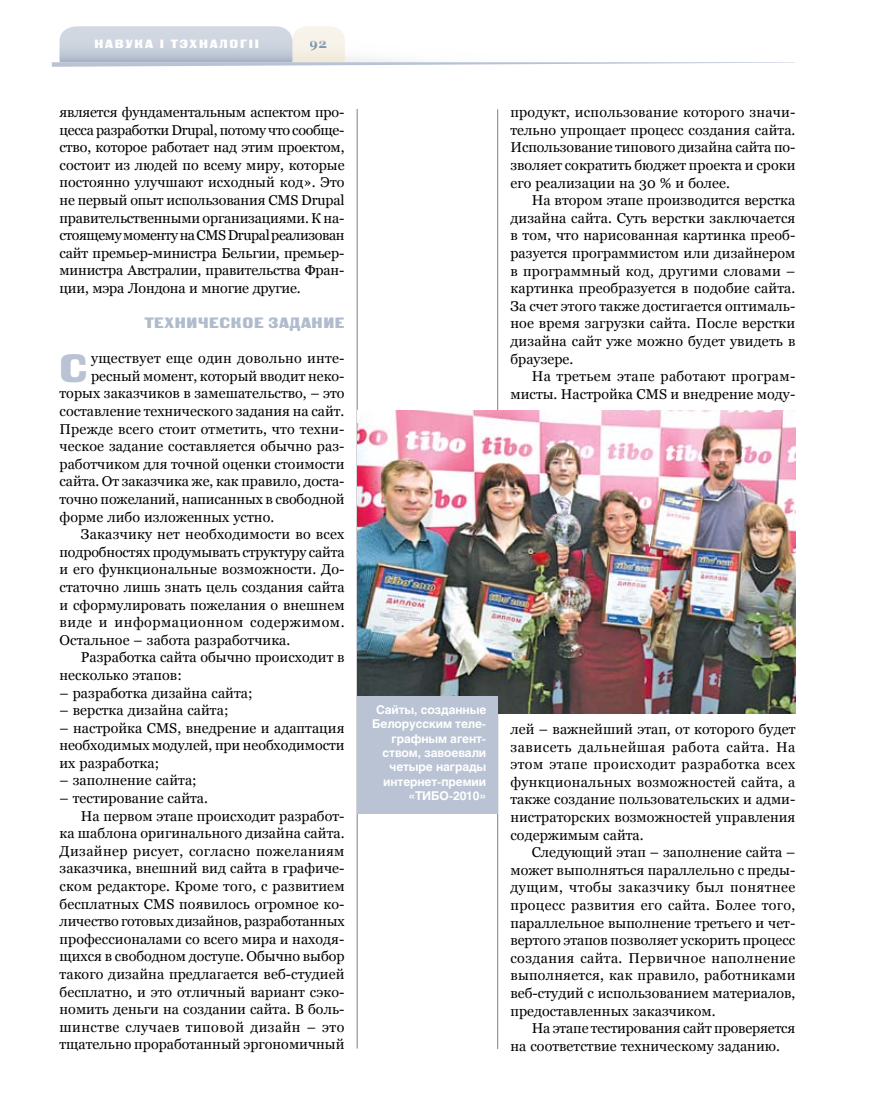
<style>
.page{position:relative;width:872px;height:1106px;background:#fff}
.page>*{position:absolute;margin:0;border:0;box-sizing:border-box;transform-origin:0 0}
.t1{font:39.3px "Black Grotesk C";color:#b9c3d3}
.t2{font:15px "Black Grotesk C";letter-spacing:.045em;color:#b0bbcc}
.t3{font:14.25px/17.5px "Georgia";letter-spacing:.005em;color:#000;text-align:justify}
.t4{font:14.25px "Georgia";letter-spacing:.025em;color:#000}
.t5{font:14.25px "Georgia";letter-spacing:.03em;color:#000}
.t6{font:14.25px "Georgia";letter-spacing:.04em;color:#000}
.t7{font:700 13.5px "Georgia";color:#8095af}
.t8{font:700 12px/14.4px "Helios";letter-spacing:-.01em;color:#fff;text-align:right}
.t9{font:12px "Black Grotesk C";letter-spacing:.15em;color:#fff}
</style>
<div class="page">
<hr style="left:357px;top:109px;width:1px;height:939px;background:#818084">
<hr style="left:497px;top:109px;width:1px;height:939px;background:#818084">
<svg style="left:52px;top:26px;width:743px;height:41px"></svg>
<img style="left:357px;top:410px;width:438px;height:304px">
<div style="left:357px;top:696px;width:140px;height:117px;background:#b9c3d3"></div>
<p class="t9" style="left:94px;top:36px;width:166px">навука і тэхналогіі</p>
<p class="t7" style="left:310px;top:35px;width:19px">92</p>
<p class="t3" style="left:60px;top:103px;width:286px">является фундаментальным аспектом про&shy;цесса разработки Drupal, потому что сообще&shy;ство, которое работает над этим проектом, состоит из людей по всему миру, которые постоянно улучшают исходный код». Это не первый опыт использования CMS Drupal правительственными организациями. К на&shy;стоящему моменту на CMS Drupal реализован сайт премьер-министра Бельгии, премьер&shy;министра Австралии, правительства Фран&shy;ции, мэра Лондона и многие другие.</p>
<p class="t2" style="left:145px;top:314px;width:201px">ТЕХНИЧЕСКОЕ ЗАДАНИЕ</p>
<h1 class="t1" style="left:60px;top:345px;width:30px">С</h1>
<p class="t3" style="left:91px;top:349px;width:255px">уществует еще один довольно инте-</p>
<p class="t3" style="left:91px;top:367px;width:255px">ресный момент, который вводит неко-</p>
<p class="t3" style="left:60px;top:385px;width:286px">торых заказчиков в замешательство, – это</p>
<p class="t3" style="left:60px;top:402px;width:286px">составление технического задания на сайт.</p>
<p class="t3" style="left:60px;top:420px;width:286px">Прежде всего стоит отметить, что техни-</p>
<p class="t3" style="left:60px;top:437px;width:286px">ческое задание составляется обычно раз-</p>
<p class="t3" style="left:60px;top:455px;width:286px">работчиком для точной оценки стоимости</p>
<p class="t3" style="left:60px;top:472px;width:286px">сайта. От заказчика же, как правило, доста-</p>
<p class="t3" style="left:60px;top:490px;width:286px">точно пожеланий, написанных в свободной</p>
<p class="t3" style="left:60px;top:508px;width:216px">форме либо изложенных устно.</p>
<p class="t3" style="left:81px;top:525px;width:265px">Заказчику нет необходимости во всех</p>
<p class="t3" style="left:60px;top:543px;width:286px">подробностях продумывать структуру сайта</p>
<p class="t3" style="left:60px;top:560px;width:286px">и его функциональные возможности. До-</p>
<p class="t3" style="left:60px;top:578px;width:286px">статочно лишь знать цель создания сайта</p>
<p class="t3" style="left:60px;top:596px;width:286px">и сформулировать пожелания о внешнем</p>
<p class="t6" style="left:60px;top:614px;width:286px">виде и информационном содержимом.</p>
<p class="t3" style="left:60px;top:631px;width:232px">Остальное – забота разработчика.</p>
<p class="t3" style="left:81px;top:648px;width:265px">Разработка сайта обычно происходит в</p>
<p class="t3" style="left:60px;top:666px;width:124px">несколько этапов:</p>
<p class="t3" style="left:60px;top:683px;width:194px">– разработка дизайна сайта;</p>
<p class="t3" style="left:60px;top:701px;width:170px">– верстка дизайна сайта;</p>
<p class="t3" style="left:60px;top:719px;width:286px">– настройка CMS, внедрение и адаптация необходимых модулей, при необходимости их разработка;</p>
<p class="t3" style="left:60px;top:771px;width:139px">– заполнение сайта;</p>
<p class="t3" style="left:60px;top:789px;width:150px">– тестирование сайта.</p>
<p class="t3" style="left:81px;top:807px;width:265px">На первом этапе происходит разработ-</p>
<p class="t3" style="left:60px;top:824px;width:286px">ка шаблона оригинального дизайна сайта.</p>
<p class="t4" style="left:60px;top:842px;width:286px">Дизайнер рисует, согласно пожеланиям</p>
<p class="t3" style="left:60px;top:859px;width:286px">заказчика, внешний вид сайта в графиче-</p>
<p class="t3" style="left:60px;top:877px;width:286px">ском редакторе. Кроме того, с развитием</p>
<p class="t3" style="left:60px;top:895px;width:286px">бесплатных CMS появилось огромное ко-</p>
<p class="t3" style="left:60px;top:912px;width:286px">личество готовых дизайнов, разработанных</p>
<p class="t3" style="left:60px;top:930px;width:286px">профессионалами со всего мира и находя-</p>
<p class="t3" style="left:60px;top:947px;width:286px">щихся в свободном доступе. Обычно выбор</p>
<p class="t3" style="left:60px;top:965px;width:286px">такого дизайна предлагается веб-студией</p>
<p class="t3" style="left:60px;top:982px;width:286px">бесплатно, и это отличный вариант сэко-</p>
<p class="t3" style="left:60px;top:1000px;width:286px">номить деньги на создании сайта. В боль-</p>
<p class="t5" style="left:60px;top:1018px;width:286px">шинстве случаев типовой дизайн – это</p>
<p class="t3" style="left:60px;top:1035px;width:286px">тщательно проработанный эргономичный</p>
<p class="t3" style="left:510px;top:103px;width:286px">продукт, использование которого значи&shy;тельно упрощает процесс создания сайта.<br>Использование типового дизайна сайта по&shy;зволяет сократить бюджет проекта и сроки его реализации на 30 % и более.</p>
<p class="t3" style="left:510px;top:191px;width:286px;text-indent:21px">На втором этапе производится верстка дизайна сайта. Суть верстки заключается в том, что нарисованная картинка преоб&shy;разуется программистом или дизайнером в программный код, другими словами – картинка преобразуется в подобие сайта.<br>За счет этого также достигается оптималь&shy;ное время загрузки сайта. После верстки дизайна сайт уже можно будет увидеть в браузере.</p>
<p class="t3" style="left:510px;top:367px;width:286px;text-align:right">На третьем этапе работают програм&shy;мисты. Настройка CMS и внедрение моду-</p>
<p class="t8" style="left:372px;top:702px;width:116px">Сайты, созданные<br>Белорусским теле&shy;графным агент&shy;ством, завоевали четыре награды интернет-премии «ТИБО-2010»</p>
<p class="t3" style="left:510px;top:720px;width:286px">лей – важнейший этап, от которого будет зависеть дальнейшая работа сайта. На этом этапе происходит разработка всех функциональных возможностей сайта, а также создание пользовательских и адми&shy;нистраторских возможностей управления содержимым сайта.</p>
<p class="t3" style="left:510px;top:843px;width:286px;text-indent:21px">Следующий этап – заполнение сайта – может выполняться параллельно с преды&shy;дущим, чтобы заказчику был понятнее процесс развития его сайта. Более того, параллельное выполнение третьего и чет&shy;вертого этапов позволяет ускорить процесс создания сайта. Первичное наполнение выполняется, как правило, работниками веб-студий с использованием материалов, предоставленных заказчиком.</p>
<p class="t3" style="left:510px;top:1019px;width:286px;text-indent:21px">На этапе тестирования сайт проверяется на соответствие техническому заданию.</p>
</div>
